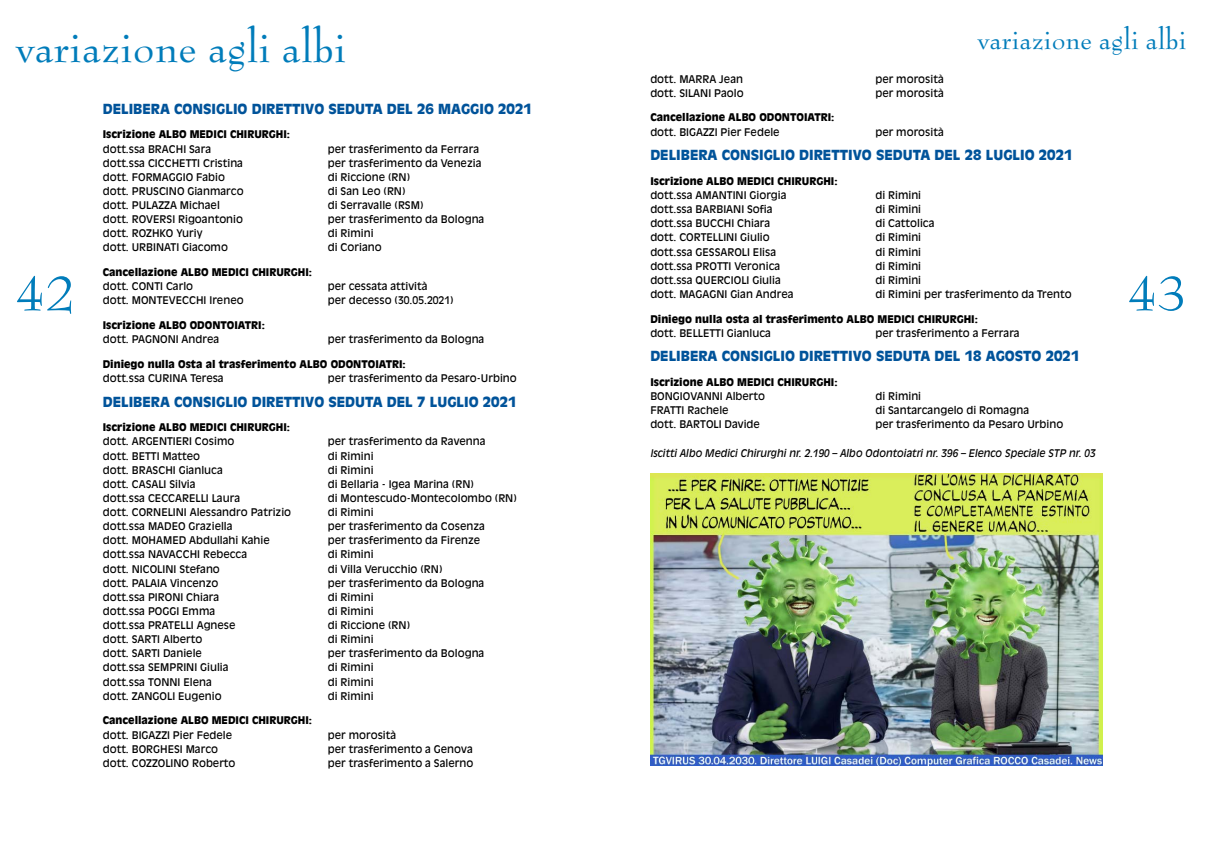
<style>
.page{position:relative;width:1205px;height:851px;background:#fff}
.page>*{position:absolute;margin:0;border:0;box-sizing:border-box;transform-origin:0 0}
.t1{font:54px "Bernhard Modern";color:#007cba}
.t2{font:47.5px "Bernhard Modern";color:#007cba}
.t3{font:30px "Bernhard Modern";color:#007cba}
.t4{font:900 13.75px "Antique Olive LT";color:#00539a}
.t5{font:10.5px "Antique Olive CE";color:#000}
.t6{font:10.5px "Antique Olive LT";color:#000}
.t7{font:900 10.5px "Antique Olive LT";color:#000}
.t8{font:italic 10.5px "Antique Olive CE";color:#000;scale:.96 1}
</style>
<div class="page">
<img style="left:650px;top:473px;width:452px;height:292px">
<h2 class="t2" style="left:15px;top:22px;width:333px">variazione agli albi</h2>
<h1 class="t1" style="left:15px;top:264px;width:62px">42</h1>
<h3 class="t4" style="left:103px;top:100px;width:430px">DELIBERA CONSIGLIO DIRETTIVO SEDUTA DEL 26 MAGGIO 2021</h3>
<p class="t7" style="left:103px;top:128px;width:189px">Iscrizione ALBO MEDICI CHIRURGHI:</p>
<p class="t6" style="left:103px;top:142px;width:110px">dott.ssa BRACHI Sara</p>
<p class="t6" style="left:328px;top:142px;width:153px">per trasferimento da Ferrara</p>
<p class="t6" style="left:103px;top:156px;width:142px">dott.ssa CICCHETTI Cristina</p>
<p class="t6" style="left:328px;top:156px;width:155px">per trasferimento da Venezia</p>
<p class="t6" style="left:103px;top:171px;width:124px">dott. FORMAGGIO Fabio</p>
<p class="t6" style="left:328px;top:171px;width:84px">di Riccione (RN)</p>
<p class="t6" style="left:103px;top:185px;width:142px">dott. PRUSCINO Gianmarco</p>
<p class="t6" style="left:328px;top:185px;width:79px">di San Leo (RN)</p>
<p class="t6" style="left:103px;top:199px;width:119px">dott. PULAZZA Michael</p>
<p class="t6" style="left:328px;top:199px;width:97px">di Serravalle (RSM)</p>
<p class="t6" style="left:103px;top:213px;width:142px">dott. ROVERSI Rigoantonio</p>
<p class="t6" style="left:328px;top:213px;width:158px">per trasferimento da Bologna</p>
<p class="t6" style="left:103px;top:227px;width:101px">dott. ROZHKO Yuriy</p>
<p class="t6" style="left:328px;top:227px;width:47px">di Rimini</p>
<p class="t6" style="left:103px;top:241px;width:127px">dott. URBINATI Giacomo</p>
<p class="t6" style="left:328px;top:241px;width:55px">di Coriano</p>
<p class="t7" style="left:103px;top:266px;width:211px">Cancellazione ALBO MEDICI CHIRURGHI:</p>
<p class="t6" style="left:103px;top:280px;width:92px">dott. CONTI Carlo</p>
<p class="t6" style="left:328px;top:280px;width:101px">per cessata attività</p>
<p class="t6" style="left:103px;top:294px;width:142px">dott. MONTEVECCHI Ireneo</p>
<p class="t6" style="left:328px;top:294px;width:127px">per decesso (30.05.2021)</p>
<p class="t7" style="left:103px;top:319px;width:164px">Iscrizione ALBO ODONTOIATRI:</p>
<p class="t5" style="left:103px;top:333px;width:118px">dott. PAGNONI Andrea</p>
<p class="t5" style="left:328px;top:333px;width:158px">per trasferimento da Bologna</p>
<p class="t7" style="left:103px;top:357px;width:304px">Diniego nulla Osta al trasferimento ALBO ODONTOIATRI:</p>
<p class="t5" style="left:103px;top:371px;width:122px">dott.ssa CURINA Teresa</p>
<p class="t5" style="left:328px;top:371px;width:191px">per trasferimento da Pesaro-Urbino</p>
<h3 class="t4" style="left:103px;top:393px;width:415px">DELIBERA CONSIGLIO DIRETTIVO SEDUTA DEL 7 LUGLIO 2021</h3>
<p class="t7" style="left:103px;top:421px;width:189px">Iscrizione ALBO MEDICI CHIRURGHI:</p>
<p class="t5" style="left:103px;top:435px;width:133px">dott. ARGENTIERI Cosimo</p>
<p class="t5" style="left:328px;top:435px;width:159px">per trasferimento da Ravenna</p>
<p class="t5" style="left:103px;top:449px;width:99px">dott. BETTI Matteo</p>
<p class="t5" style="left:328px;top:449px;width:47px">di Rimini</p>
<p class="t5" style="left:103px;top:463px;width:122px">dott. BRASCHI Gianluca</p>
<p class="t5" style="left:328px;top:463px;width:47px">di Rimini</p>
<p class="t5" style="left:103px;top:477px;width:94px">dott. CASALI Silvia</p>
<p class="t5" style="left:328px;top:477px;width:148px">di Bellaria - Igea Marina (RN)</p>
<p class="t5" style="left:103px;top:491px;width:139px">dott.ssa CECCARELLI Laura</p>
<p class="t5" style="left:328px;top:491px;width:191px">di Montescudo-Montecolombo (RN)</p>
<p class="t5" style="left:103px;top:506px;width:190px">dott. CORNELINI Alessandro Patrizio</p>
<p class="t5" style="left:328px;top:506px;width:47px">di Rimini</p>
<p class="t5" style="left:103px;top:520px;width:131px">dott.ssa MADEO Graziella</p>
<p class="t5" style="left:328px;top:520px;width:159px">per trasferimento da Cosenza</p>
<p class="t5" style="left:103px;top:534px;width:168px">dott. MOHAMED Abdullahi Kahie</p>
<p class="t5" style="left:328px;top:534px;width:154px">per trasferimento da Firenze</p>
<p class="t5" style="left:103px;top:548px;width:146px">dott.ssa NAVACCHI Rebecca</p>
<p class="t5" style="left:328px;top:548px;width:47px">di Rimini</p>
<p class="t5" style="left:103px;top:562px;width:119px">dott. NICOLINI Stefano</p>
<p class="t5" style="left:328px;top:562px;width:116px">di Villa Verucchio (RN)</p>
<p class="t5" style="left:103px;top:576px;width:117px">dott. PALAIA Vincenzo</p>
<p class="t5" style="left:328px;top:576px;width:158px">per trasferimento da Bologna</p>
<p class="t5" style="left:103px;top:590px;width:118px">dott.ssa PIRONI Chiara</p>
<p class="t5" style="left:328px;top:590px;width:47px">di Rimini</p>
<p class="t5" style="left:103px;top:604px;width:114px">dott.ssa POGGI Emma</p>
<p class="t5" style="left:328px;top:604px;width:47px">di Rimini</p>
<p class="t5" style="left:103px;top:618px;width:134px">dott.ssa PRATELLI Agnese</p>
<p class="t5" style="left:328px;top:618px;width:84px">di Riccione (RN)</p>
<p class="t5" style="left:103px;top:633px;width:101px">dott. SARTI Alberto</p>
<p class="t5" style="left:328px;top:633px;width:47px">di Rimini</p>
<p class="t5" style="left:103px;top:647px;width:101px">dott. SARTI Daniele</p>
<p class="t5" style="left:328px;top:647px;width:158px">per trasferimento da Bologna</p>
<p class="t5" style="left:103px;top:661px;width:127px">dott.ssa SEMPRINI Giulia</p>
<p class="t5" style="left:328px;top:661px;width:47px">di Rimini</p>
<p class="t5" style="left:103px;top:675px;width:111px">dott.ssa TONNI Elena</p>
<p class="t5" style="left:328px;top:675px;width:47px">di Rimini</p>
<p class="t5" style="left:103px;top:689px;width:120px">dott. ZANGOLI Eugenio</p>
<p class="t5" style="left:328px;top:689px;width:47px">di Rimini</p>
<p class="t7" style="left:103px;top:714px;width:211px">Cancellazione ALBO MEDICI CHIRURGHI:</p>
<p class="t5" style="left:103px;top:728px;width:131px">dott. BIGAZZI Pier Fedele</p>
<p class="t5" style="left:328px;top:728px;width:70px">per morosità</p>
<p class="t5" style="left:103px;top:742px;width:117px">dott. BORGHESI Marco</p>
<p class="t5" style="left:328px;top:742px;width:146px">per trasferimento a Genova</p>
<p class="t5" style="left:103px;top:756px;width:134px">dott. COZZOLINO Roberto</p>
<p class="t5" style="left:328px;top:756px;width:147px">per trasferimento a Salerno</p>
<h3 class="t3" style="left:977px;top:23px;width:211px">variazione agli albi</h3>
<p class="t5" style="left:650px;top:72px;width:94px">dott. MARRA Jean</p>
<p class="t5" style="left:875px;top:72px;width:70px">per morosità</p>
<p class="t5" style="left:650px;top:87px;width:95px">dott. SILANI Paolo</p>
<p class="t5" style="left:875px;top:87px;width:70px">per morosità</p>
<p class="t7" style="left:650px;top:111px;width:186px">Cancellazione ALBO ODONTOIATRI:</p>
<p class="t5" style="left:650px;top:125px;width:131px">dott. BIGAZZI Pier Fedele</p>
<p class="t5" style="left:875px;top:125px;width:70px">per morosità</p>
<h3 class="t4" style="left:650px;top:147px;width:424px">DELIBERA CONSIGLIO DIRETTIVO SEDUTA DEL 28 LUGLIO 2021</h3>
<p class="t7" style="left:650px;top:175px;width:189px">Iscrizione ALBO MEDICI CHIRURGHI:</p>
<p class="t5" style="left:650px;top:189px;width:138px">dott.ssa AMANTINI Giorgia</p>
<p class="t5" style="left:875px;top:189px;width:47px">di Rimini</p>
<p class="t5" style="left:650px;top:203px;width:124px">dott.ssa BARBIANI Sofia</p>
<p class="t5" style="left:875px;top:203px;width:47px">di Rimini</p>
<p class="t5" style="left:650px;top:217px;width:122px">dott.ssa BUCCHI Chiara</p>
<p class="t5" style="left:875px;top:217px;width:61px">di Cattolica</p>
<p class="t5" style="left:650px;top:231px;width:121px">dott. CORTELLINI Giulio</p>
<p class="t5" style="left:875px;top:231px;width:47px">di Rimini</p>
<p class="t5" style="left:650px;top:245px;width:127px">dott.ssa GESSAROLI Elisa</p>
<p class="t5" style="left:875px;top:245px;width:47px">di Rimini</p>
<p class="t5" style="left:650px;top:259px;width:131px">dott.ssa PROTTI Veronica</p>
<p class="t5" style="left:875px;top:259px;width:47px">di Rimini</p>
<p class="t5" style="left:650px;top:273px;width:132px">dott.ssa QUERCIOLI Giulia</p>
<p class="t5" style="left:875px;top:273px;width:47px">di Rimini</p>
<p class="t5" style="left:650px;top:288px;width:145px">dott. MAGAGNI Gian Andrea</p>
<p class="t5" style="left:875px;top:288px;width:198px">di Rimini per trasferimento da Trento</p>
<p class="t7" style="left:650px;top:312px;width:329px">Diniego nulla osta al trasferimento ALBO MEDICI CHIRURGHI:</p>
<p class="t5" style="left:650px;top:326px;width:122px">dott. BELLETTI Gianluca</p>
<p class="t5" style="left:875px;top:326px;width:146px">per trasferimento a Ferrara</p>
<h3 class="t4" style="left:650px;top:348px;width:430px">DELIBERA CONSIGLIO DIRETTIVO SEDUTA DEL 18 AGOSTO 2021</h3>
<p class="t7" style="left:650px;top:376px;width:189px">Iscrizione ALBO MEDICI CHIRURGHI:</p>
<p class="t5" style="left:650px;top:390px;width:116px">BONGIOVANNI Alberto</p>
<p class="t5" style="left:875px;top:390px;width:47px">di Rimini</p>
<p class="t5" style="left:650px;top:404px;width:80px">FRATTI Rachele</p>
<p class="t5" style="left:875px;top:404px;width:155px">di Santarcangelo di Romagna</p>
<p class="t5" style="left:650px;top:418px;width:111px">dott. BARTOLI Davide</p>
<p class="t5" style="left:875px;top:418px;width:189px">per trasferimento da Pesaro Urbino</p>
<p class="t8" style="left:650px;top:446px;width:465px">Iscitti Albo Medici Chirurghi nr. 2.190 – Albo Odontoiatri nr. 396 – Elenco Speciale STP nr. 03</p>
<h1 class="t1" style="left:1127px;top:264px;width:62px">43</h1>
</div>
